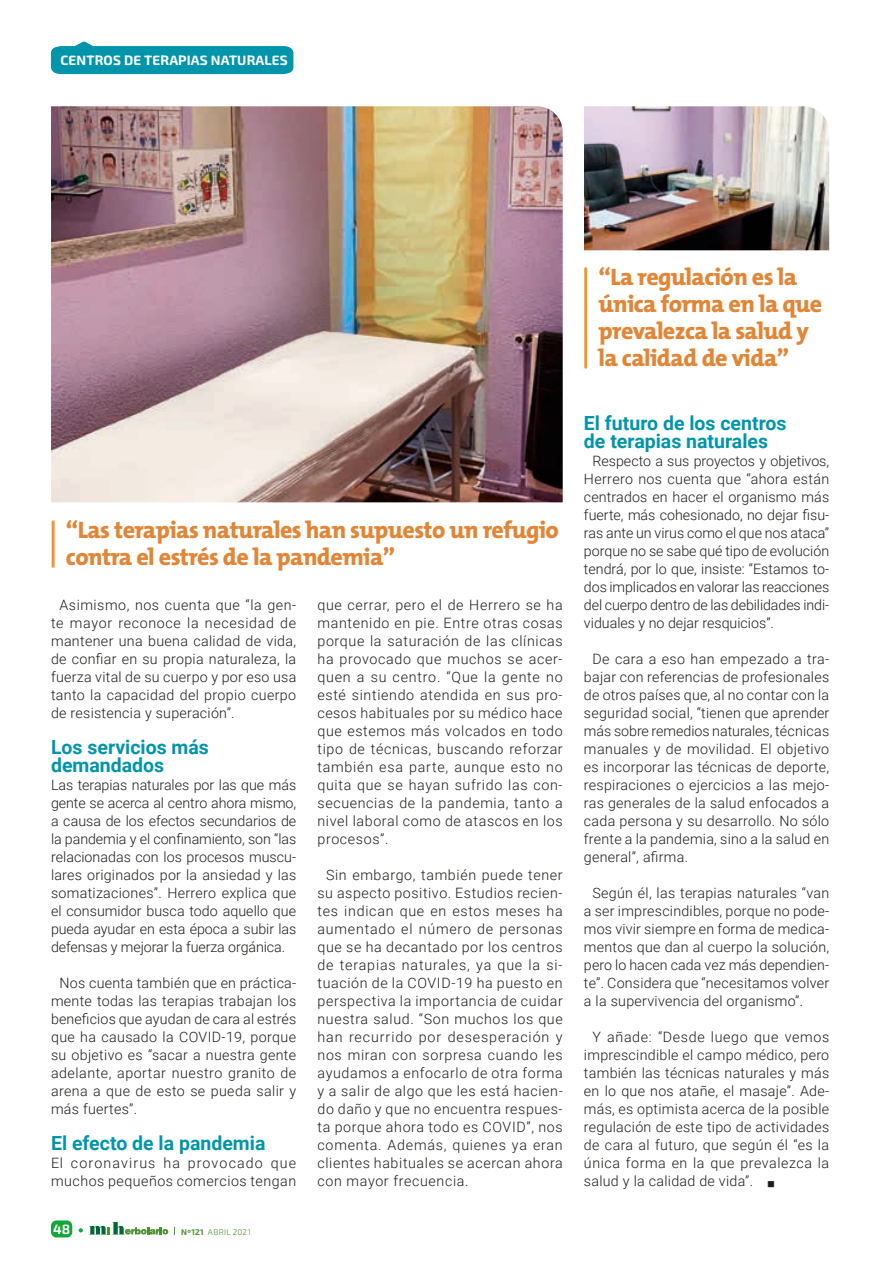
<style>
.page{position:relative;width:893px;height:1263px;background:#fff}
.page>*{position:absolute;margin:0;border:0;box-sizing:border-box;transform-origin:0 0}
.t1{font:800 24px/27px "The Mix";letter-spacing:-.025em;color:#e18636}
.t2{font:700 19.5px/18px "Roboto";color:#0095aa}
.t3{font:300 14.25px/18px "Roboto";letter-spacing:.02em;color:#1d1d1b;text-align:justify}
.t4{font:13.5px "Exo 2";letter-spacing:.01em;color:#fff}
.t5{font:300 8.25px "Exo 2";letter-spacing:.035em;color:#4d9133}
.s1{font-weight:400}
</style>
<div class="page">
<svg style="left:51px;top:41px;width:242px;height:33px;background:#27a5b7"></svg>
<svg style="left:89px;top:1222px;width:79px;height:12px"></svg>
<div style="left:51px;top:1220px;width:21px;height:17px;background:#13a638;border-radius:5px"></div>
<svg style="left:79px;top:1228px;width:4px;height:4px"></svg>
<hr style="left:584px;top:269px;width:3px;height:98px;background:#f39433">
<img style="left:584px;top:106px;width:245px;height:144px">
<img style="left:51px;top:106px;width:512px;height:396px">
<hr style="left:52px;top:522px;width:3px;height:44px;background:#f39433">
<p class="t4" style="left:61px;top:51px;width:229px">CENTROS DE TERAPIAS NATURALES</p>
<h1 class="t1" style="left:66px;top:516px;width:494px">“Las terapias naturales han supuesto un refugio contra el estrés de la pandemia”</h1>
<p class="t3" style="left:51px;top:596px;width:247px;text-indent:9px">Asimismo, nos cuenta que “la gen&shy;te mayor reconoce la necesidad de mantener una buena calidad de vida, de confiar en su propia naturaleza, la fuerza vital de su cuerpo y por eso usa tanto la capacidad del propio cuerpo de resistencia y superación”.</p>
<h2 class="t2" style="left:51px;top:738px;width:159px">Los servicios más demandados</h2>
<p class="t3" style="left:51px;top:776px;width:247px">Las terapias naturales por las que más gente se acerca al centro ahora mismo, a causa de los efectos secundarios de la pandemia y el confinamiento, son “las relacionadas con los procesos muscu&shy;lares originados por la ansiedad y las somatizaciones”. Herrero explica que el consumidor busca todo aquello que pueda ayudar en esta época a subir las defensas y mejorar la fuerza orgánica.</p>
<p class="t3" style="left:51px;top:974px;width:247px;text-indent:9px">Nos cuenta también que en práctica&shy;mente todas las terapias trabajan los beneficios que ayudan de cara al estrés que ha causado la COVID-19, porque su objetivo es “sacar a nuestra gente adelante, aportar nuestro granito de arena a que de esto se pueda salir y más fuertes”.</p>
<h2 class="t2" style="left:51px;top:1134px;width:216px">El efecto de la pandemia</h2>
<p class="t3" style="left:51px;top:1154px;width:247px">El coronavirus ha provocado que muchos pequeños comercios tengan</p>
<p class="t4" style="left:53px;top:1220px;width:19px">48</p>
<p class="t5" style="left:181px;top:1226px;width:71px"><span class="s1">Nº121</span> ABRIL 2021</p>
<p class="t3" style="left:317px;top:596px;width:247px">que cerrar, pero el de Herrero se ha mantenido en pie. Entre otras cosas porque la saturación de las clínicas ha provocado que muchos se acer&shy;quen a su centro. “Que la gente no esté sintiendo atendida en sus pro&shy;cesos habituales por su médico hace que estemos más volcados en todo tipo de técnicas, buscando reforzar también esa parte, aunque esto no quita que se hayan sufrido las con&shy;secuencias de la pandemia, tanto a nivel laboral como de atascos en los procesos”.</p>
<p class="t3" style="left:317px;top:866px;width:247px;text-indent:9px">Sin embargo, también puede tener su aspecto positivo. Estudios recien&shy;tes indican que en estos meses ha aumentado el número de personas que se ha decantado por los centros de terapias naturales, ya que la si&shy;tuación de la COVID-19 ha puesto en perspectiva la importancia de cuidar nuestra salud. “Son muchos los que han recurrido por desesperación y nos miran con sorpresa cuando les ayudamos a enfocarlo de otra forma y a salir de algo que les está hacien&shy;do daño y que no encuentra respues&shy;ta porque ahora todo es COVID”, nos comenta. Además, quienes ya eran clientes habituales se acercan ahora con mayor frecuencia.</p>
<h1 class="t1" style="left:598px;top:263px;width:225px">“La regulación es la única forma en la que prevalezca la salud y la calidad de vida”</h1>
<h2 class="t2" style="left:584px;top:414px;width:204px">El futuro de los centros de terapias naturales</h2>
<p class="t3" style="left:584px;top:452px;width:247px;text-indent:9px">Respecto a sus proyectos y objetivos, Herrero nos cuenta que “ahora están centrados en hacer el organismo más fuerte, más cohesionado, no dejar fisu&shy;ras ante un virus como el que nos ataca” porque no se sabe qué tipo de evolución tendrá, por lo que, insiste: “Estamos to&shy;dos implicados en valorar las reacciones del cuerpo dentro de las debilidades indi&shy;viduales y no dejar resquicios”.</p>
<p class="t3" style="left:584px;top:650px;width:247px;text-indent:9px">De cara a eso han empezado a tra&shy;bajar con referencias de profesionales de otros países que, al no contar con la seguridad social, “tienen que aprender más sobre remedios naturales, técnicas manuales y de movilidad. El objetivo es incorporar las técnicas de deporte, respiraciones o ejercicios a las mejo&shy;ras generales de la salud enfocados a cada persona y su desarrollo. No sólo frente a la pandemia, sino a la salud en general”, afirma.</p>
<p class="t3" style="left:584px;top:884px;width:247px;text-indent:9px">Según él, las terapias naturales “van a ser imprescindibles, porque no pode&shy;mos vivir siempre en forma de medica&shy;mentos que dan al cuerpo la solución, pero lo hacen cada vez más dependien&shy;te”. Considera que “necesitamos volver a la supervivencia del organismo”.</p>
<p class="t3" style="left:584px;top:1028px;width:247px;text-indent:9px">Y añade: “Desde luego que vemos imprescindible el campo médico, pero también las técnicas naturales y más en lo que nos atañe, el masaje”. Ade&shy;más, es optimista acerca de la posible regulación de este tipo de actividades de cara al futuro, que según él “es la única forma en la que prevalezca la salud y la calidad de vida”. ■</p>
</div>
